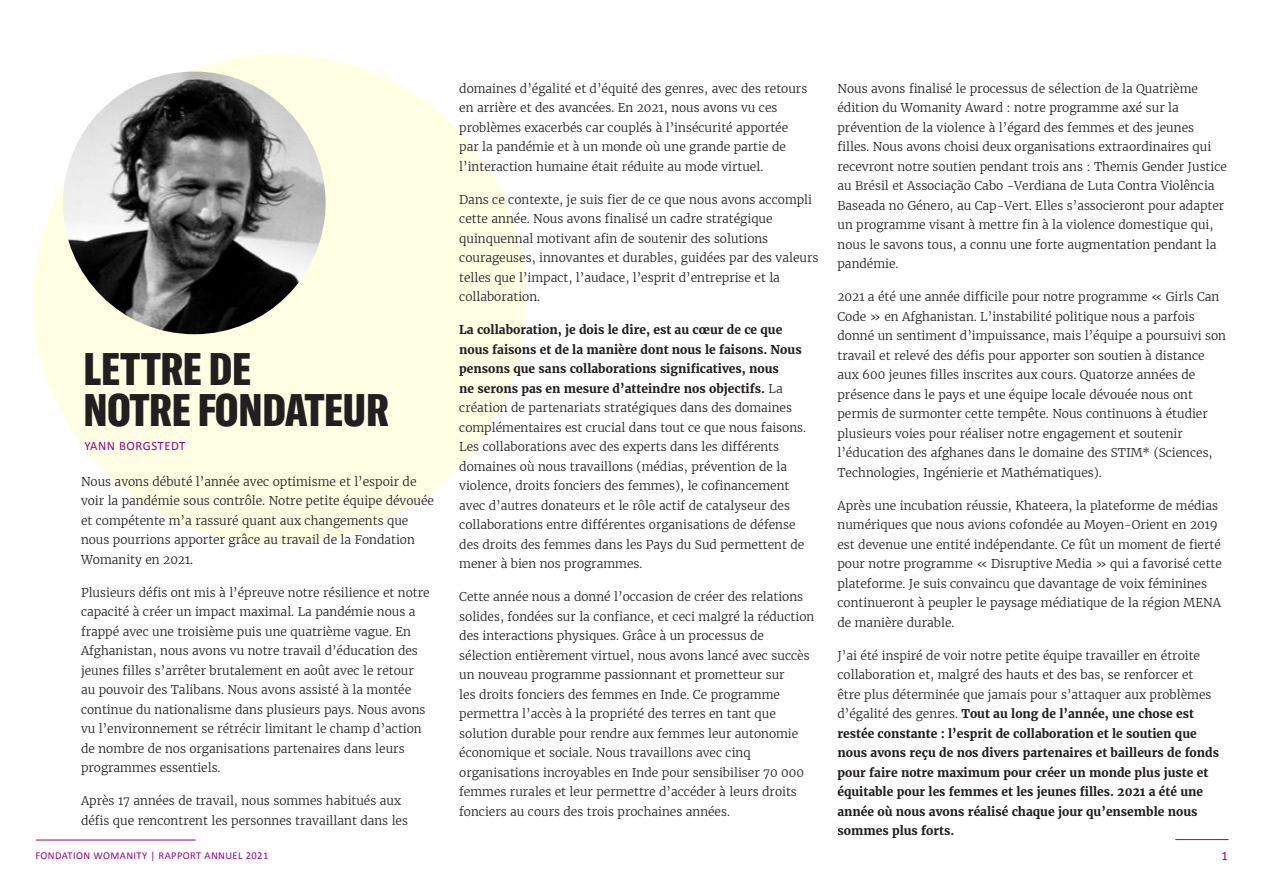
<style>
.page{position:relative;width:1263px;height:893px;background:#fff}
.page>*{position:absolute;margin:0;border:0;box-sizing:border-box;transform-origin:0 0}
.t1{font:900 extra-condensed 45px "GT America";color:#231f20}
.Quote_Heads{font:12.75px "Calibri";letter-spacing:.04em;color:#930090}
.Body_1{font:300 12px/19.5px "Merriweather";color:#231f20}
.Body_1-2{font:700 12px/19.5px "Merriweather";color:#231f20}
.t2{font:10.5px "Calibri";letter-spacing:.04em;color:#930090}
.s1{font-weight:700}
.s2{font-weight:300}
</style>
<div class="page">
<div style="left:34px;top:54px;width:492px;height:491px;background:#ffffe4;border-radius:50%"></div>
<img style="left:63px;top:72px;width:263px;height:262px;border-radius:131px">
<hr style="left:36px;top:840px;width:160px;height:1px;background:#930090">
<hr style="left:1175px;top:839px;width:54px;height:1px;background:#930090">
<h1 class="t1" style="left:83px;top:341px;width:169px">LETTRE DE</h1>
<h1 class="t1" style="left:83px;top:383px;width:307px">NOTRE FONDATEUR</h1>
<p class="Quote_Heads" style="left:85px;top:437px;width:102px">YANN BORGSTEDT</p>
<p class="Body_1" style="left:81px;top:471px;width:355px">Nous avons débuté l’année avec optimisme et l’espoir de voir la pandémie sous contrôle. Notre petite équipe dévouée et compétente m’a rassuré quant aux changements que nous pourrions apporter grâce au travail de la Fondation Womanity en 2021.</p>
<p class="Body_1" style="left:81px;top:582px;width:350px">Plusieurs défis ont mis à l’épreuve notre résilience et notre capacité à créer un impact maximal. La pandémie nous a frappé avec une troisième puis une quatrième vague. En Afghanistan, nous avons vu notre travail d’éducation des jeunes filles s’arrêter brutalement en août avec le retour au pouvoir des Talibans. Nous avons assisté à la montée continue du nationalisme dans plusieurs pays. Nous avons vu l’environnement se rétrécir limitant le champ d’action de nombre de nos organisations partenaires dans leurs programmes essentiels.</p>
<p class="Body_1" style="left:81px;top:791px;width:329px">Après 17 années de travail, nous sommes habitués aux défis que rencontrent les personnes travaillant dans les</p>
<p class="Body_1" style="left:459px;top:78px;width:350px">domaines d’égalité et d’équité des genres, avec des retours en arrière et des avancées. En 2021, nous avons vu ces problèmes exacerbés car couplés à l’insécurité apportée par la pandémie et à un monde où une grande partie de l’interaction humaine était réduite au mode virtuel.</p>
<p class="Body_1" style="left:459px;top:189px;width:361px">Dans ce contexte, je suis fier de ce que nous avons accompli cette année. Nous avons finalisé un cadre stratégique quinquennal motivant afin de soutenir des solutions courageuses, innovantes et durables, guidées par des valeurs telles que l’impact, l’audace, l’esprit d’entreprise et la collaboration.</p>
<p class="Body_1" style="left:459px;top:320px;width:348px"><span class="s1">La collaboration, je dois le dire, est au cœur de ce que nous faisons et de la manière dont nous le faisons. Nous pensons que sans collaborations significatives, nous<br>ne serons pas en mesure d’atteindre nos objectifs.</span> La création de partenariats stratégiques dans des domaines complémentaires est crucial dans tout ce que nous faisons.<br>Les collaborations avec des experts dans les différents domaines où nous travaillons (médias, prévention de la violence, droits fonciers des femmes), le cofinancement avec d’autres donateurs et le rôle actif de catalyseur des collaborations entre différentes organisations de défense des droits des femmes dans les Pays du Sud permettent de mener à bien nos programmes.</p>
<p class="Body_1" style="left:459px;top:587px;width:357px">Cette année nous a donné l’occasion de créer des relations solides, fondées sur la confiance, et ceci malgré la réduction des interactions physiques. Grâce à un processus de sélection entièrement virtuel, nous avons lancé avec succès un nouveau programme passionnant et prometteur sur<br>les droits fonciers des femmes en Inde. Ce programme permettra l’accès à la propriété des terres en tant que solution durable pour rendre aux femmes leur autonomie économique et sociale. Nous travaillons avec cinq organisations incroyables en Inde pour sensibiliser 70 000 femmes rurales et leur permettre d’accéder à leurs droits fonciers au cours des trois prochaines années.</p>
<p class="Body_1" style="left:837px;top:78px;width:391px">Nous avons finalisé le processus de sélection de la Quatrième édition du Womanity Award : notre programme axé sur la prévention de la violence à l’égard des femmes et des jeunes filles. Nous avons choisi deux organisations extraordinaires qui recevront notre soutien pendant trois ans : Themis Gender Justice au Brésil et Associação Cabo -Verdiana de Luta Contra Violência Baseada no Género, au Cap-Vert. Elles s’associeront pour adapter un programme visant à mettre fin à la violence domestique qui, nous le savons tous, a connu une forte augmentation pendant la pandémie.</p>
<p class="Body_1" style="left:837px;top:287px;width:390px">2021 a été une année difficile pour notre programme « Girls Can Code » en Afghanistan. L’instabilité politique nous a parfois donné un sentiment d’impuissance, mais l’équipe a poursuivi son travail et relevé des défis pour apporter son soutien à distance aux 600 jeunes filles inscrites aux cours. Quatorze années de présence dans le pays et une équipe locale dévouée nous ont permis de surmonter cette tempête. Nous continuons à étudier plusieurs voies pour réaliser notre engagement et soutenir l’éducation des afghanes dans le domaine des STIM* (Sciences, Technologies, Ingénierie et Mathématiques).</p>
<p class="Body_1" style="left:837px;top:495px;width:386px">Après une incubation réussie, Khateera, la plateforme de médias numériques que nous avions cofondée au Moyen-Orient en 2019 est devenue une entité indépendante. Ce fût un moment de fierté pour notre programme « Disruptive Media » qui a favorisé cette plateforme. Je suis convaincu que davantage de voix féminines continueront à peupler le paysage médiatique de la région MENA de manière durable.</p>
<p class="Body_1-2" style="left:837px;top:645px;width:383px"><span class="s2">J’ai été inspiré de voir notre petite équipe travailler en étroite collaboration et, malgré des hauts et des bas, se renforcer et être plus déterminée que jamais pour s’attaquer aux problèmes d’égalité des genres.</span> Tout au long de l’année, une chose est restée constante : l’esprit de collaboration et le soutien que nous avons reçu de nos divers partenaires et bailleurs de fonds pour faire notre maximum pour créer un monde plus juste et équitable pour les femmes et les jeunes filles. 2021 a été une année où nous avons réalisé chaque jour qu’ensemble nous sommes plus forts.</p>
<p class="t2" style="left:35px;top:849px;width:234px">FONDATION WOMANITY | RAPPORT ANNUEL 2021</p>
<p class="Quote_Heads" style="left:1221px;top:848px;width:8px">1</p>
</div>
